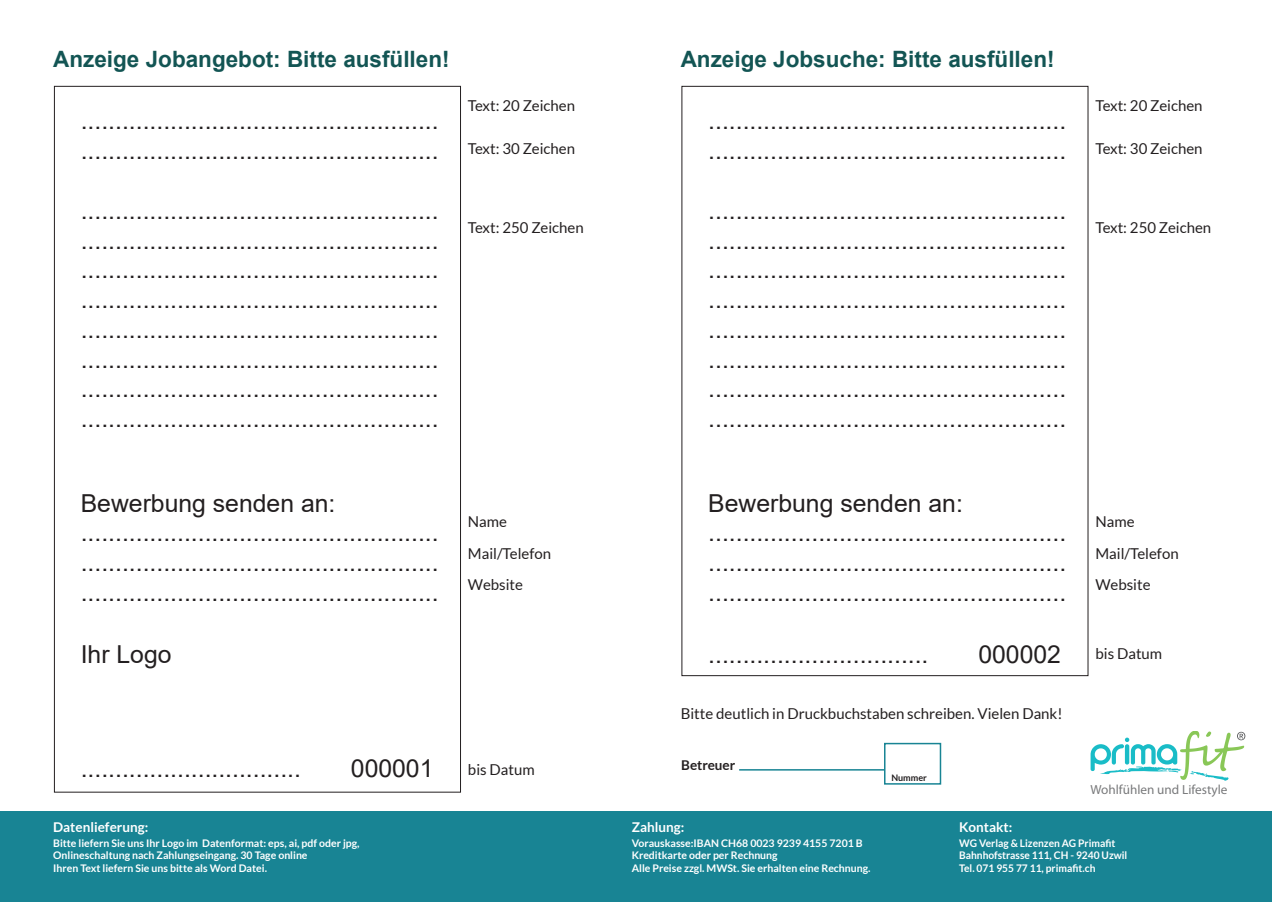
<style>
.page{position:relative;width:1272px;height:902px;background:#fff}
.page>*{position:absolute;margin:0;border:0;box-sizing:border-box;transform-origin:0 0}
.t1{font:24.75px/29.7px "Arial";color:#231f20}
.t2{font:700 22.5px "Arial";color:#135554}
.t3{font:15px/31.3px "Lato";color:#231f20}
.t4{font:700 13.5px "Lato";color:#fff}
.t5{font:700 13.5px "Lato";letter-spacing:-.005em;color:#231f20}
.t6{font:13.2px "Myriad Pro";color:rgb(87 88 90/.8)}
.t7{font:700 10.5px/12.6px "Lato";color:#fff}
.t8{font:700 9px "Lato";letter-spacing:-.005em;color:#231f20}
</style>
<div class="page">
<hr style="left:739px;top:769px;width:145px;height:1px;background:#188494">
<div style="left:884px;top:742px;width:57px;height:42px;border:2px solid #188494"></div>
<svg style="left:1090px;top:731px;width:155px;height:49px"></svg>
<div style="left:0;top:811px;width:1271px;height:90px;background:#188494"></div>
<p class="t2" style="left:53px;top:44px;width:398px">Anzeige Jobangebot: Bitte ausfüllen!</p>
<p class="t2" style="left:680px;top:44px;width:375px">Anzeige Jobsuche: Bitte ausfüllen!</p>
<p class="t1" style="left:81px;top:105px;width:359px">.................................................... ....................................................</p>
<p class="t3" style="left:468px;top:90px;width:109px">Text: 20 Zeichen</p>
<p class="t3" style="left:468px;top:133px;width:109px">Text: 30 Zeichen</p>
<p class="t1" style="left:708px;top:105px;width:359px">.................................................... ....................................................</p>
<p class="t3" style="left:1095px;top:90px;width:109px">Text: 20 Zeichen</p>
<p class="t3" style="left:1095px;top:133px;width:109px">Text: 30 Zeichen</p>
<p class="t1" style="left:81px;top:195px;width:359px;text-align:justify">.................................................... .................................................... .................................................... .................................................... .................................................... .................................................... .................................................... ....................................................</p>
<p class="t3" style="left:468px;top:211px;width:117px">Text: 250 Zeichen</p>
<p class="t1" style="left:708px;top:195px;width:359px;text-align:justify">.................................................... .................................................... .................................................... .................................................... .................................................... .................................................... .................................................... ....................................................</p>
<p class="t3" style="left:1095px;top:211px;width:117px">Text: 250 Zeichen</p>
<p class="t1" style="left:81px;top:488px;width:359px">Bewerbung senden an: .................................................... .................................................... ....................................................</p>
<p class="t3" style="left:468px;top:506px;width:85px">Name<br>Mail/Telefon<br>Website</p>
<p class="t1" style="left:708px;top:488px;width:359px">Bewerbung senden an: .................................................... .................................................... ....................................................</p>
<p class="t3" style="left:1095px;top:506px;width:85px">Name<br>Mail/Telefon<br>Website</p>
<p class="t1" style="left:81px;top:639px;width:92px">Ihr Logo</p>
<p class="t1" style="left:708px;top:639px;width:222px">................................</p>
<p class="t1" style="left:978px;top:639px;width:84px">000002</p>
<p class="t3" style="left:1095px;top:637px;width:68px">bis Datum</p>
<p class="t3" style="left:680px;top:697px;width:383px">Bitte deutlich in Druckbuchstaben schreiben. Vielen Dank!</p>
<p class="t1" style="left:81px;top:753px;width:222px">................................</p>
<p class="t1" style="left:351px;top:753px;width:84px">000001</p>
<p class="t3" style="left:468px;top:753px;width:68px">bis Datum</p>
<p class="t5" style="left:681px;top:757px;width:55px">Betreuer</p>
<p class="t8" style="left:891px;top:772px;width:37px">Nummer</p>
<p class="t6" style="left:1090px;top:781px;width:139px">Wohlfühlen und Lifestyle</p>
<p class="t4" style="left:53px;top:819px;width:97px">Datenlieferung:</p>
<p class="t4" style="left:631px;top:819px;width:54px">Zahlung:</p>
<p class="t4" style="left:959px;top:819px;width:54px">Kontakt:</p>
<p class="t7" style="left:53px;top:836px;width:308px">Bitte liefern Sie uns Ihr Logo im Datenformat: eps, ai, pdf oder jpg,<br>Onlineschaltung nach Zahlungseingang. 30 Tage online<br>Ihren Text liefern Sie uns bitte als Word Datei.</p>
<p class="t7" style="left:631px;top:836px;width:240px">Vorauskasse:IBAN CH68 0023 9239 4155 7201 B<br>Kreditkarte oder per Rechnung<br>Alle Preise zzgl. MWSt. Sie erhalten eine Rechnung.</p>
<p class="t7" style="left:959px;top:836px;width:170px">WG Verlag &amp; Lizenzen AG Primafit<br>Bahnhofstrasse 111, CH - 9240 Uzwil<br>Tel. 071 955 77 11, primafit.ch</p>
</div>
